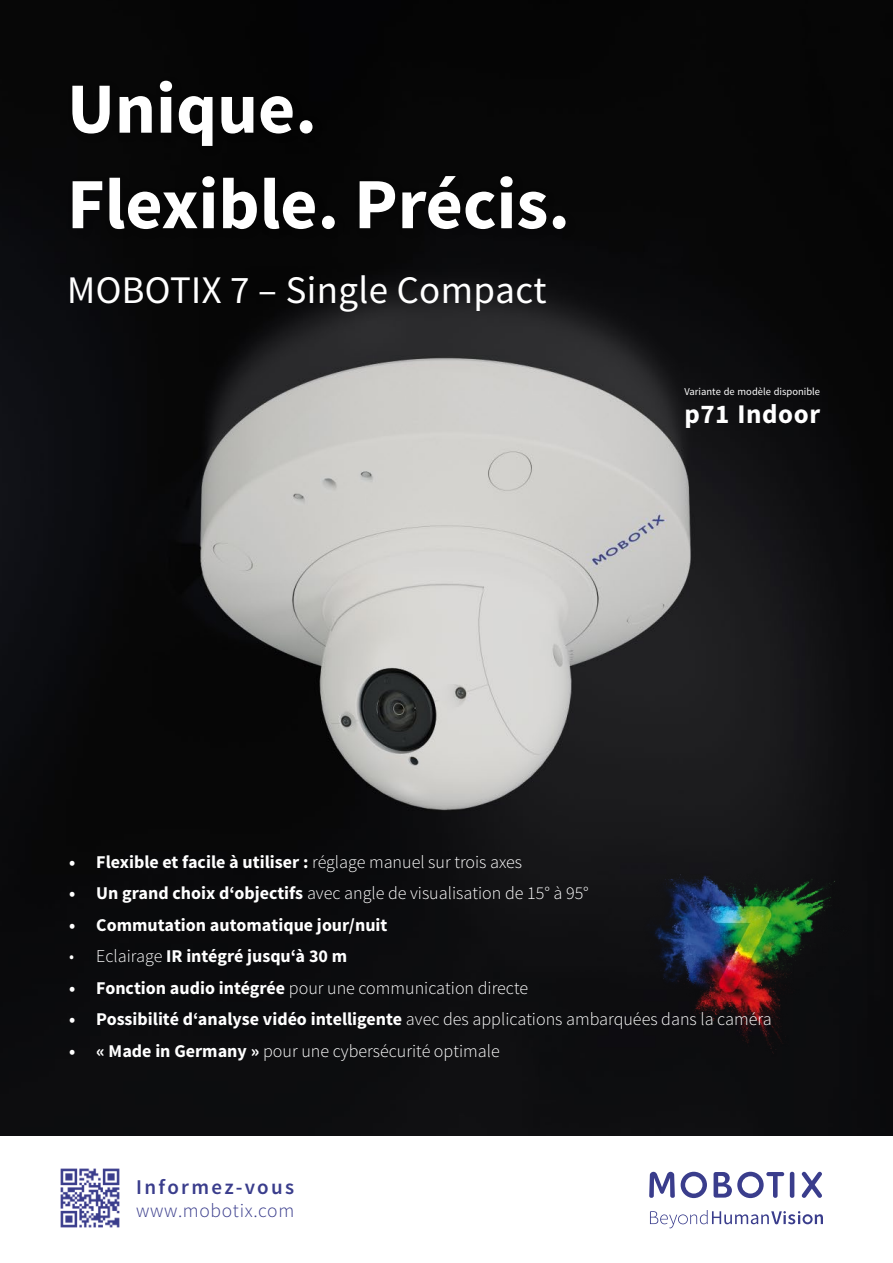
<style>
.page{position:relative;width:893px;height:1263px;background:#fff}
.page>*{position:absolute;margin:0;border:0;box-sizing:border-box;transform-origin:0 0}
.FrontTitelHeadline{font:700 72px "Source Sans Pro";color:#fff}
.TitelSubline{font:39px "Source Sans Pro";letter-spacing:.01em;color:#fff}
.TitelSubline-2{font:700 27px "Source Sans Pro";letter-spacing:.02em;color:#fff}
.Text{font:600 21px "Source Sans Pro";letter-spacing:.11em;color:#3a3d8c}
.Text-2{font:300 19.5px "Source Sans Pro";letter-spacing:.035em;color:#3a3d8c}
.t1{font:300 18px "Source Sans Pro";color:#fff}
.t2{font:700 18px "Source Sans Pro";color:#fff}
.TitelSubline-3{font:10.5px "Source Sans Pro";color:#fff}
.s1{font-weight:300}
.s2{font-weight:700}
</style>
<div class="page">
<img style="left:0;top:0;width:893px;height:1135px">
<svg style="left:649px;top:1172px;width:26px;height:26px"></svg>
<hr style="left:790px;top:1172px;width:4px;height:26px;background:#3a3d8c;border-radius:2px">
<svg style="left:802px;top:1172px;width:20px;height:26px"></svg>
<svg style="left:681px;top:1172px;width:26px;height:26px"></svg>
<svg style="left:714px;top:1172px;width:70px;height:26px"></svg>
<svg style="left:650px;top:1210px;width:173px;height:18px"></svg>
<div style="left:66px;top:74px;width:511px;height:166px;background:#000"></div>
<img style="left:606px;top:853px;width:267px;height:203px">
<img style="left:60px;top:1168px;width:60px;height:60px">
<p class="FrontTitelHeadline" style="left:67px;top:63px;width:251px">Unique.</p>
<p class="FrontTitelHeadline" style="left:67px;top:158px;width:504px">Flexible. Précis.</p>
<p class="TitelSubline" style="left:67px;top:266px;width:481px">MOBOTIX 7 – Single Compact</p>
<p class="TitelSubline-3" style="left:684px;top:385px;width:137px">Variante de modèle disponible</p>
<p class="TitelSubline-2" style="left:684px;top:397px;width:137px">p71 Indoor</p>
<p class="t2" style="left:69px;top:850px;width:454px">• Flexible et facile à utiliser : <span class="s1">réglage manuel sur trois axes</span></p>
<p class="t1" style="left:69px;top:882px;width:521px"><span class="s2">• Un grand choix d‘objectifs</span> avec angle de visualisation de 15° à 95°</p>
<p class="t2" style="left:69px;top:913px;width:320px">• Commutation automatique jour/nuit</p>
<p class="t2" style="left:69px;top:945px;width:279px"><span class="s1">• Eclairage</span> IR intégré jusqu‘à 30 m</p>
<p class="t1" style="left:69px;top:977px;width:460px"><span class="s2">• Fonction audio intégrée</span> pour une communication directe</p>
<p class="t1" style="left:69px;top:1008px;width:704px"><span class="s2">• Possibilité d‘analyse vidéo intelligente</span> avec des applications ambarquées dans la caméra</p>
<p class="t1" style="left:69px;top:1040px;width:432px"><span class="s2">• « Made in Germany »</span> pour une cybersécurité optimale</p>
<p class="Text" style="left:136px;top:1174px;width:160px">Informez-vous</p>
<p class="Text-2" style="left:136px;top:1199px;width:159px">www.mobotix.com</p>
</div>
